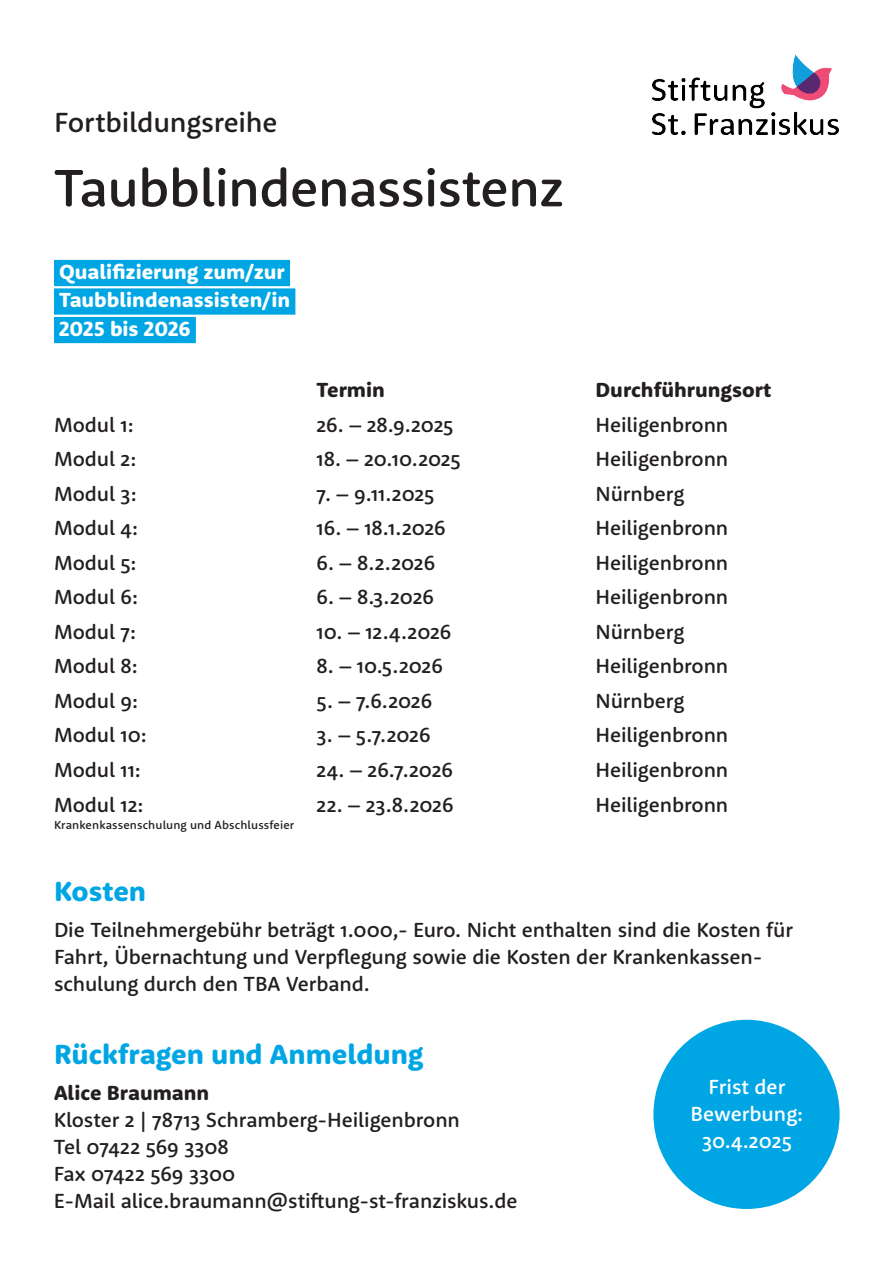
<style>
.page{position:relative;width:893px;height:1263px;background:#fff}
.page>*{position:absolute;margin:0;border:0;box-sizing:border-box;transform-origin:0 0}
.t1{font:500 54px "Rooney Sans";letter-spacing:-.015em;color:#231f20}
.t2{font:700 28.5px "Rooney Sans";color:#00a6e4}
.t3{font:500 28.5px "Rooney Sans";letter-spacing:-.01em;color:#231f20}
.t4{font:500 21px/27px "Rooney Sans";letter-spacing:-.005em;color:#231f20}
.t5{font:700 21px/28.5px "Rooney Sans";color:#fff}
.t6{font:700 21px "Rooney Sans";color:#231f20}
.t7{font:500 21px/27px "Rooney Sans";color:#fff;text-align:center}
.t8{font:500 12px "Rooney Sans";letter-spacing:.01em;color:#231f20}
</style>
<div class="page">
<img style="left:653px;top:54px;width:186px;height:80px">
<div style="left:54px;top:260px;width:236px;height:26px;background:#00a6e4"></div>
<div style="left:54px;top:288px;width:241px;height:27px;background:#00a6e4"></div>
<div style="left:54px;top:317px;width:142px;height:26px;background:#00a6e4"></div>
<div style="left:653px;top:1020px;width:187px;height:189px;background:#00a6e4;border-radius:50%"></div>
<h2 class="t3" style="left:54px;top:103px;width:225px">Fortbildungsreihe</h2>
<h1 class="t1" style="left:54px;top:152px;width:512px">Taubblindenassistenz</h1>
<p class="t5" style="left:59px;top:256px;width:232px">Qualifizierung zum/zur<br>Taubblindenassisten/in<br>2025 bis 2026</p>
<p class="t6" style="left:316px;top:376px;width:70px">Termin</p>
<p class="t6" style="left:596px;top:376px;width:177px">Durchführungsort</p>
<p class="t4" style="left:54px;top:410px;width:81px">Modul 1:</p>
<p class="t4" style="left:316px;top:410px;width:138px">26. – 28.9.2025</p>
<p class="t4" style="left:596px;top:410px;width:134px">Heiligenbronn</p>
<p class="t4" style="left:54px;top:445px;width:84px">Modul 2:</p>
<p class="t4" style="left:316px;top:445px;width:146px">18. – 20.10.2025</p>
<p class="t4" style="left:596px;top:445px;width:134px">Heiligenbronn</p>
<p class="t4" style="left:54px;top:479px;width:84px">Modul 3:</p>
<p class="t4" style="left:316px;top:479px;width:119px">7. – 9.11.2025</p>
<p class="t4" style="left:596px;top:479px;width:90px">Nürnberg</p>
<p class="t4" style="left:54px;top:514px;width:86px">Modul 4:</p>
<p class="t4" style="left:316px;top:514px;width:131px">16. – 18.1.2026</p>
<p class="t4" style="left:596px;top:514px;width:134px">Heiligenbronn</p>
<p class="t4" style="left:54px;top:549px;width:84px">Modul 5:</p>
<p class="t4" style="left:316px;top:549px;width:120px">6. – 8.2.2026</p>
<p class="t4" style="left:596px;top:549px;width:134px">Heiligenbronn</p>
<p class="t4" style="left:54px;top:583px;width:86px">Modul 6:</p>
<p class="t4" style="left:316px;top:583px;width:119px">6. – 8.3.2026</p>
<p class="t4" style="left:596px;top:583px;width:134px">Heiligenbronn</p>
<p class="t4" style="left:54px;top:618px;width:84px">Modul 7:</p>
<p class="t4" style="left:316px;top:618px;width:137px">10. – 12.4.2026</p>
<p class="t4" style="left:596px;top:618px;width:90px">Nürnberg</p>
<p class="t4" style="left:54px;top:652px;width:85px">Modul 8:</p>
<p class="t4" style="left:316px;top:652px;width:128px">8. – 10.5.2026</p>
<p class="t4" style="left:596px;top:652px;width:134px">Heiligenbronn</p>
<p class="t4" style="left:54px;top:687px;width:86px">Modul 9:</p>
<p class="t4" style="left:316px;top:687px;width:117px">5. – 7.6.2026</p>
<p class="t4" style="left:596px;top:687px;width:90px">Nürnberg</p>
<p class="t4" style="left:54px;top:721px;width:94px">Modul 10:</p>
<p class="t4" style="left:316px;top:721px;width:116px">3. – 5.7.2026</p>
<p class="t4" style="left:596px;top:721px;width:134px">Heiligenbronn</p>
<p class="t4" style="left:54px;top:756px;width:88px">Modul 11:</p>
<p class="t4" style="left:316px;top:756px;width:138px">24. – 26.7.2026</p>
<p class="t4" style="left:596px;top:756px;width:134px">Heiligenbronn</p>
<p class="t4" style="left:54px;top:790px;width:91px">Modul 12:</p>
<p class="t4" style="left:316px;top:790px;width:139px">22. – 23.8.2026</p>
<p class="t4" style="left:596px;top:790px;width:134px">Heiligenbronn</p>
<p class="t8" style="left:54px;top:817px;width:242px">Krankenkassenschulung und Abschlussfeier</p>
<h2 class="t2" style="left:54px;top:872px;width:94px">Kosten</h2>
<p class="t4" style="left:54px;top:915px;width:740px">Die Teilnehmergebühr beträgt 1.000,- Euro. Nicht enthalten sind die Kosten für<br>Fahrt, Übernachtung und Verpflegung sowie die Kosten der Krankenkassen&shy;schulung durch den TBA Verband.</p>
<h2 class="t2" style="left:54px;top:1035px;width:371px">Rückfragen und Anmeldung</h2>
<p class="t6" style="left:54px;top:1079px;width:157px">Alice Braumann</p>
<p class="t4" style="left:54px;top:1105px;width:465px">Kloster 2 | 78713 Schramberg-Heiligenbronn<br>Tel 07422 569 3308<br>Fax 07422 569 3300<br>E-Mail alice.braumann@stiftung-st-franziskus.de</p>
<p class="t7" style="left:690px;top:1073px;width:114px">Frist der<br>Bewerbung:<br>30.4.2025</p>
</div>
